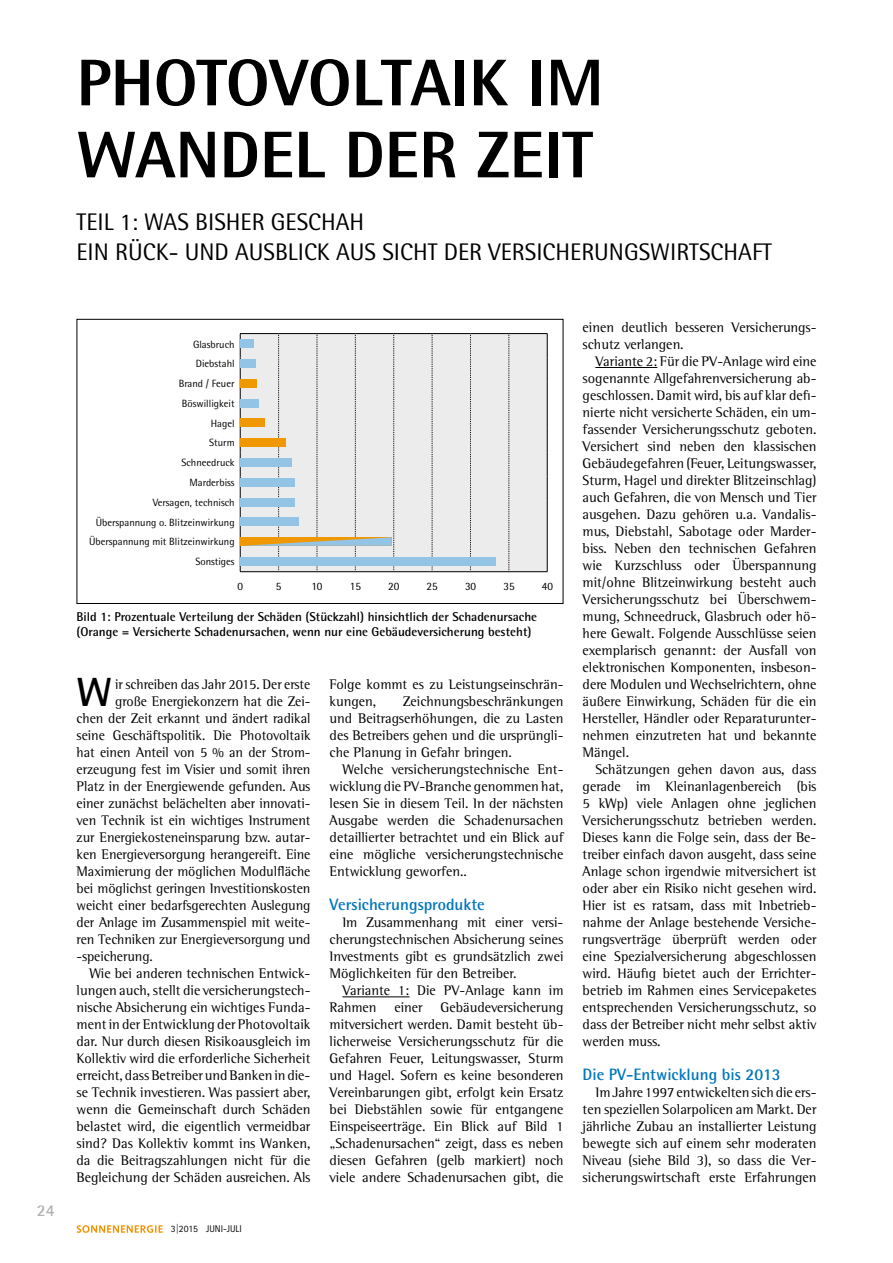
<style>
.page{position:relative;width:893px;height:1263px;background:#fff}
.page>*{position:absolute;margin:0;border:0;box-sizing:border-box;transform-origin:0 0}
.t1{font:800 66px/72px "Rotis Semi Sans Std";color:#000}
.t2{font:700 40.8px "Rotis Semi Sans Std";color:#000}
.t3{font:24px/30px "Rotis Semi Sans Std";color:#000}
.t4{font:700 16.5px "Rotis Semi Sans Std";color:#0076bc}
.t5{font:700 16.5px "Rotis Semi Sans Std";color:#b0b2b5}
.t6{font:14.25px/17px "Rotis Semi Serif Std";color:#000;text-align:justify}
.t7{font:700 12.75px/15px "Rotis Semi Sans Std";color:#000}
.t8{font:11.25px "Rotis Semi Sans Std";color:#000}
.t9{font:10.5px/19.8px "Rotis Semi Sans Std";color:#000;text-align:right}
.t10{font:9.75px "Rotis Sans Serif Std";color:#000}
</style>
<div class="page">
<svg style="left:77px;top:1225px;width:86px;height:8px"></svg>
<hr style="left:342px;top:996px;width:67px;height:1px;background:#000">
<hr style="left:595px;top:367px;width:62px;height:1px;background:#000">
<div style="left:77px;top:319px;width:486px;height:285px;border:1px solid #000"></div>
<div style="left:394px;top:334px;width:153px;height:237px;background:#ececec"></div>
<hr style="left:394px;top:571px;width:38px;height:1px;background:#000">
<hr style="left:432px;top:571px;width:38px;height:1px;background:#000">
<hr style="left:470px;top:571px;width:39px;height:1px;background:#000">
<hr style="left:509px;top:571px;width:38px;height:1px;background:#000">
<hr style="left:240px;top:333px;width:39px;height:1px;background:#000">
<hr style="left:279px;top:333px;width:38px;height:1px;background:#000">
<hr style="left:317px;top:333px;width:38px;height:1px;background:#000">
<hr style="left:355px;top:333px;width:39px;height:1px;background:#000">
<hr style="left:394px;top:333px;width:38px;height:1px;background:#000">
<hr style="left:432px;top:333px;width:38px;height:1px;background:#000">
<hr style="left:470px;top:333px;width:39px;height:1px;background:#000">
<hr style="left:509px;top:333px;width:38px;height:1px;background:#000">
<svg style="left:547px;top:334px;width:1px;height:237px"></svg>
<svg style="left:432px;top:334px;width:1px;height:238px"></svg>
<svg style="left:470px;top:334px;width:1px;height:238px"></svg>
<svg style="left:509px;top:334px;width:1px;height:238px"></svg>
<div style="left:240px;top:557px;width:256px;height:9px;background:#93c3e5"></div>
<svg style="left:240px;top:334px;width:154px;height:238px;background:#dddfdd"></svg>
<h1 class="t1" style="left:77px;top:46px;width:529px">PHOTOVOLTAIK IM<br>WANDE</h1>
<h1 class="t1" style="left:294px;top:118px;width:300px">L DER ZEIT</h1>
<h3 class="t3" style="left:77px;top:206px;width:697px">Teil 1: Was bisher geschah<br>Ein Rück- und Ausblick aus Sicht der Versicherungswirtschaft</h3>
<p class="t5" style="left:37px;top:1200px;width:19px">24</p>
<p class="t9" style="left:89px;top:334px;width:147px">Glasbruch<br>Diebstahl<br>Brand / Feuer<br>Böswilligkeit<br>Hagel<br>Sturm<br>Schneedruck<br>Marderbiss<br>Versagen, technisch<br>Überspannung o. Blitzeinwirkung<br>Überspannung mit Blitzeinwirkung<br>Sonstiges</p>
<p class="t8" style="left:237px;top:579px;width:7px">0</p>
<p class="t8" style="left:276px;top:579px;width:7px">5</p>
<p class="t8" style="left:312px;top:579px;width:12px">10</p>
<p class="t8" style="left:350px;top:579px;width:13px">15</p>
<p class="t8" style="left:388px;top:579px;width:13px">20</p>
<p class="t8" style="left:427px;top:579px;width:13px">25</p>
<p class="t8" style="left:465px;top:579px;width:13px">30</p>
<p class="t8" style="left:503px;top:579px;width:13px">35</p>
<p class="t8" style="left:542px;top:579px;width:13px">40</p>
<p class="t7" style="left:77px;top:609px;width:462px">Bild 1: Prozentuale Verteilung der Schäden (Stückzahl) hinsichtlich der Schadenursache (Orange = Versicherte Schadenursachen, wenn nur eine Gebäudeversicherung besteht)</p>
<h2 class="t2" style="left:77px;top:667px;width:37px">W</h2>
<p class="t6" style="left:115px;top:676px;width:197px">ir schreiben das Jahr 2015. Der erste</p>
<p class="t6" style="left:115px;top:693px;width:197px">große Energiekonzern hat die Zei-</p>
<p class="t6" style="left:77px;top:710px;width:235px">chen der Zeit erkannt und ändert radikal</p>
<p class="t6" style="left:77px;top:727px;width:235px">seine Geschäftspolitik. Die Photovoltaik</p>
<p class="t6" style="left:77px;top:744px;width:235px">hat einen Anteil von 5 % an der Strom-</p>
<p class="t6" style="left:77px;top:761px;width:235px">erzeugung fest im Visier und somit ihren</p>
<p class="t6" style="left:77px;top:778px;width:235px">Platz in der Energiewende gefunden. Aus</p>
<p class="t6" style="left:77px;top:795px;width:235px">einer zunächst belächelten aber innovati-</p>
<p class="t6" style="left:77px;top:812px;width:235px">ven Technik ist ein wichtiges Instrument</p>
<p class="t6" style="left:77px;top:829px;width:235px">zur Energiekosteneinsparung bzw. autar-</p>
<p class="t6" style="left:77px;top:846px;width:235px">ken Energieversorgung herangereift. Eine</p>
<p class="t6" style="left:77px;top:863px;width:235px">Maximierung der möglichen Modulfläche</p>
<p class="t6" style="left:77px;top:880px;width:235px">bei möglichst geringen Investitionskosten</p>
<p class="t6" style="left:77px;top:897px;width:235px">weicht einer bedarfsgerechten Auslegung</p>
<p class="t6" style="left:77px;top:914px;width:235px">der Anlage im Zusammenspiel mit weite-</p>
<p class="t6" style="left:77px;top:931px;width:235px">ren Techniken zur Energieversorgung und</p>
<p class="t6" style="left:77px;top:948px;width:78px">-speicherung.</p>
<p class="t6" style="left:89px;top:965px;width:223px">Wie bei anderen technischen Entwick-</p>
<p class="t6" style="left:77px;top:982px;width:235px">lungen auch, stellt die versicherungstech-</p>
<p class="t6" style="left:77px;top:999px;width:235px">nische Absicherung ein wichtiges Funda-</p>
<p class="t6" style="left:77px;top:1016px;width:235px">ment in der Entwicklung der Photovoltaik</p>
<p class="t6" style="left:77px;top:1033px;width:235px">dar. Nur durch diesen Risikoausgleich im</p>
<p class="t6" style="left:77px;top:1050px;width:235px">Kollektiv wird die erforderliche Sicherheit</p>
<p class="t6" style="left:77px;top:1067px;width:235px">erreicht, dass Betreiber und Banken in die-</p>
<p class="t6" style="left:77px;top:1084px;width:235px">se Technik investieren. Was passiert aber,</p>
<p class="t6" style="left:77px;top:1101px;width:235px">wenn die Gemeinschaft durch Schäden</p>
<p class="t6" style="left:77px;top:1118px;width:235px">belastet wird, die eigentlich vermeidbar</p>
<p class="t6" style="left:77px;top:1135px;width:235px">sind? Das Kollektiv kommt ins Wanken,</p>
<p class="t6" style="left:77px;top:1152px;width:235px">da die Beitragszahlungen nicht für die</p>
<p class="t6" style="left:77px;top:1169px;width:235px">Begleichung der Schäden ausreichen. Als</p>
<p class="t10" style="left:171px;top:1223px;width:72px">3|2015 JUNI-JULI</p>
<p class="t6" style="left:330px;top:676px;width:235px">Folge kommt es zu Leistungseinschrän&shy;kungen,</p>
<p class="t6" style="left:330px;top:693px;width:235px;text-indent:73px">Zeichnungsbeschränkungen und Beitragserhöhungen, die zu Lasten des Betreibers gehen und die ursprüngli&shy;che Planung in Gefahr bringen.</p>
<p class="t6" style="left:330px;top:761px;width:235px;text-indent:13px">Welche versicherungstechnische Ent&shy;wicklung die PV-Branche genommen hat, lesen Sie in diesem Teil. In der nächsten Ausgabe werden die Schadenursachen detaillierter betrachtet und ein Blick auf eine mögliche versicherungstechnische Entwicklung geworfen..</p>
<p class="t4" style="left:330px;top:894px;width:157px">Versicherungsprodukte</p>
<p class="t6" style="left:330px;top:914px;width:235px;text-indent:13px">Im Zusammenhang mit einer versi&shy;cherungstechnischen Absicherung seines Investments gibt es grundsätzlich zwei Möglichkeiten für den Betreiber.</p>
<p class="t6" style="left:330px;top:982px;width:235px;text-indent:13px">Variante 1: Die PV-Anlage kann im Rahmen einer Gebäudeversicherung mitversichert werden. Damit besteht üb&shy;licherweise Versicherungsschutz für die Gefahren Feuer, Leitungswasser, Sturm und Hagel. Sofern es keine besonderen Vereinbarungen gibt, erfolgt kein Ersatz bei Diebstählen sowie für entgangene Einspeiseerträge. Ein Blick auf Bild 1 „Schadenursachen“ zeigt, dass es neben diesen Gefahren (gelb markiert) noch viele andere Schadenursachen gibt, die</p>
<p class="t6" style="left:583px;top:318px;width:235px">einen deutlich besseren Versicherungs&shy;schutz verlangen.</p>
<p class="t6" style="left:583px;top:352px;width:235px;text-indent:13px">Variante 2: Für die PV-Anlage wird eine sogenannte Allgefahrenversicherung ab&shy;geschlossen. Damit wird, bis auf klar defi&shy;nierte nicht versicherte Schäden, ein um&shy;fassender Versicherungsschutz geboten.<br>Versichert sind neben den klassischen Gebäudegefahren (Feuer, Leitungswasser, Sturm, Hagel und direkter Blitzeinschlag) auch Gefahren, die von Mensch und Tier ausgehen. Dazu gehören u.a. Vandalis&shy;mus, Diebstahl, Sabotage oder Marder&shy;biss. Neben den technischen Gefahren wie Kurzschluss oder Überspannung mit/ohne Blitzeinwirkung besteht auch Versicherungsschutz bei Überschwem&shy;mung, Schneedruck, Glasbruch oder hö&shy;here Gewalt. Folgende Ausschlüsse seien exemplarisch genannt: der Ausfall von elektronischen Komponenten, insbeson&shy;dere Modulen und Wechselrichtern, ohne äußere Einwirkung, Schäden für die ein Hersteller, Händler oder Reparaturunter&shy;nehmen einzutreten hat und bekannte Mängel.</p>
<p class="t6" style="left:583px;top:761px;width:235px;text-indent:13px">Schätzungen gehen davon aus, dass gerade im Kleinanlagenbereich (bis 5 kWp) viele Anlagen ohne jeglichen Versicherungsschutz betrieben werden.<br>Dieses kann die Folge sein, dass der Be&shy;treiber einfach davon ausgeht, dass seine Anlage schon irgendwie mitversichert ist oder aber ein Risiko nicht gesehen wird.<br>Hier ist es ratsam, dass mit Inbetrieb&shy;nahme der Anlage bestehende Versiche&shy;rungsverträge überprüft werden oder eine Spezialversicherung abgeschlossen wird. Häufig bietet auch der Errichter&shy;betrieb im Rahmen eines Servicepaketes entsprechenden Versicherungsschutz, so dass der Betreiber nicht mehr selbst aktiv werden muss.</p>
<p class="t4" style="left:583px;top:1064px;width:200px">Die PV-Entwicklung bis 2013</p>
<p class="t6" style="left:583px;top:1084px;width:235px;text-indent:13px">Im Jahre 1997 entwickelten sich die ers&shy;ten speziellen Solarpolicen am Markt. Der jährliche Zubau an installierter Leistung bewegte sich auf einem sehr moderaten Niveau (siehe Bild 3), so dass die Ver&shy;sicherungswirtschaft erste Erfahrungen</p>
</div>
